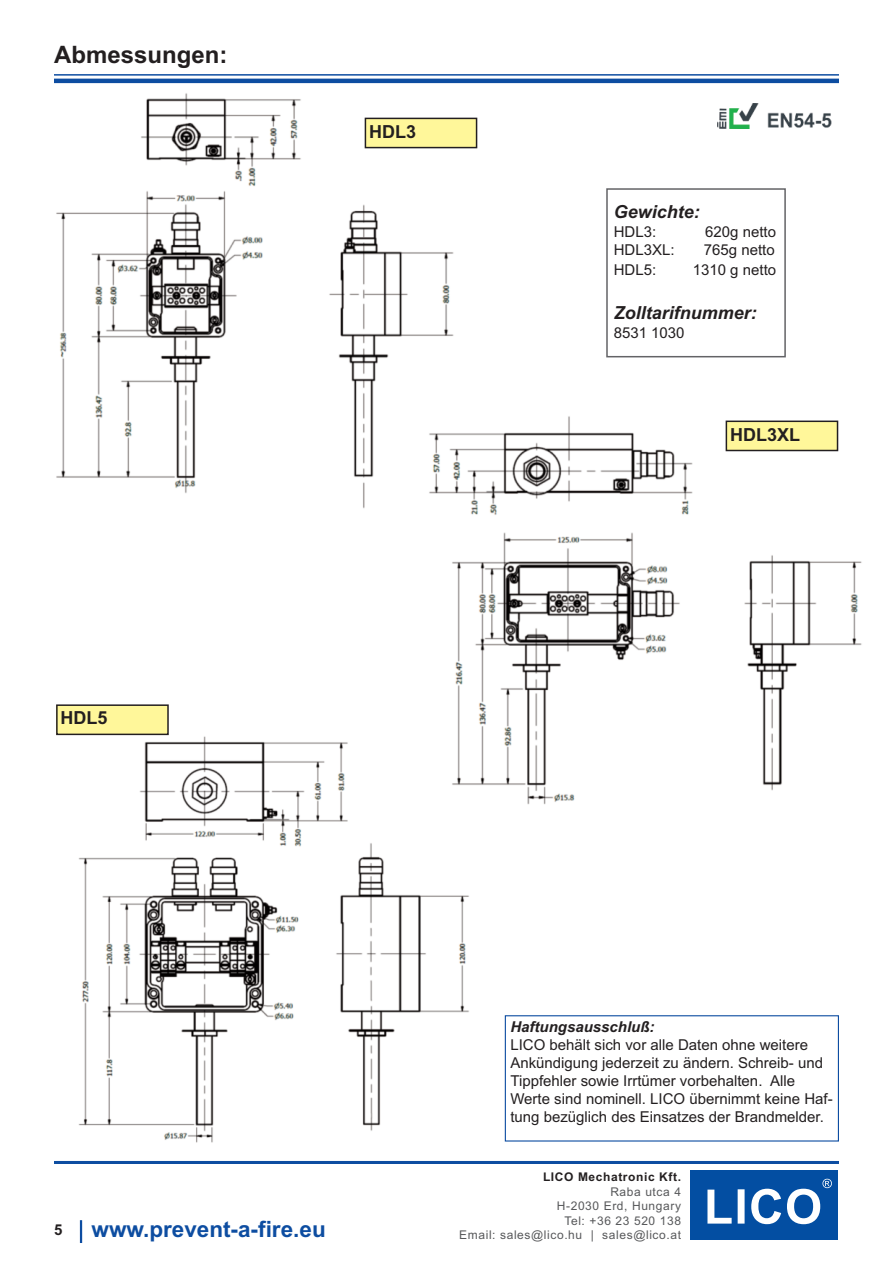
<style>
.page{position:relative;width:893px;height:1263px;background:#fff}
.page>*{position:absolute;margin:0;border:0;box-sizing:border-box;transform-origin:0 0}
.t1{font:700 24px "Arial";color:#231f20}
.t2{font:700 22.5px "Arial";color:#0d4da1}
.t3{font:italic 700 18px "Arial";color:#231f20}
.t4{font:700 18px "Arial";color:#231f20}
.t5{font:15px/18px "Arial";color:#231f20}
.t6{font:italic 700 15px "Arial";color:#231f20}
.t7{font:700 15px "Arial";color:#231f20}
.t8{font:12px/14.4px "Arial";letter-spacing:.05em;color:#57585a;text-align:right}
.t9{font:700 12px "Arial";letter-spacing:.05em;color:#231f20}
</style>
<div class="page">
<hr style="left:54px;top:74px;width:785px;height:2px;background:#0d4da1">
<hr style="left:54px;top:79px;width:785px;height:4px;background:#0d4da1">
<hr style="left:80px;top:1220px;width:2px;height:23px;background:#0d4da1">
<div style="left:691px;top:1170px;width:147px;height:70px;background:#034ea2"></div>
<svg style="left:707px;top:1179px;width:125px;height:45px"></svg>
<hr style="left:56px;top:1161px;width:778px;height:3px;background:#0d4da1">
<img style="left:56px;top:93px;width:406px;height:416px">
<img style="left:56px;top:735px;width:413px;height:408px">
<img style="left:416px;top:408px;width:446px;height:405px">
<div style="left:365px;top:118px;width:112px;height:30px;background:#fff79a"></div>
<div style="left:365px;top:118px;width:112px;height:30px;border:2px solid #231f20"></div>
<div style="left:726px;top:421px;width:111px;height:29px;background:#fff79a"></div>
<div style="left:726px;top:421px;width:112px;height:30px;border:2px solid #231f20"></div>
<div style="left:57px;top:705px;width:111px;height:29px;background:#fff79a"></div>
<div style="left:56px;top:704px;width:113px;height:31px;border:2px solid #231f20"></div>
<img style="left:717px;top:104px;width:115px;height:25px">
<div style="left:505px;top:1015px;width:334px;height:126px;border:1px solid #0d4da1"></div>
<div style="left:606px;top:188px;width:180px;height:169px;border:2px solid #636366"></div>
<h1 class="t1" style="left:54px;top:41px;width:175px">Abmessungen:</h1>
<p class="t4" style="left:369px;top:121px;width:49px">HDL3</p>
<p class="t4" style="left:61px;top:708px;width:49px">HDL5</p>
<p class="t3" style="left:614px;top:201px;width:88px">Gewichte:</p>
<p class="t5" style="left:614px;top:223px;width:44px">HDL3:</p>
<p class="t5" style="left:705px;top:223px;width:72px">620g netto</p>
<p class="t5" style="left:614px;top:241px;width:62px">HDL3XL:</p>
<p class="t5" style="left:704px;top:241px;width:72px">765g netto</p>
<p class="t5" style="left:614px;top:261px;width:44px">HDL5:</p>
<p class="t5" style="left:693px;top:261px;width:85px">1310 g netto</p>
<p class="t3" style="left:614px;top:302px;width:145px">Zolltarifnummer:</p>
<p class="t5" style="left:614px;top:324px;width:72px">8531 1030</p>
<p class="t4" style="left:730px;top:424px;width:72px">HDL3XL</p>
<p class="t7" style="left:54px;top:1221px;width:10px">5</p>
<h2 class="t2" style="left:92px;top:1216px;width:236px">www.prevent-a-fire.eu</h2>
<p class="t6" style="left:510px;top:1018px;width:146px">Haftungsausschluß:</p>
<p class="t5" style="left:510px;top:1035px;width:324px">LICO behält sich vor alle Daten ohne weitere Ankündigung jederzeit zu ändern. Schreib- und Tippfehler sowie Irrtümer vorbehalten. Alle Werte sind nominell. LICO übernimmt keine Haf&shy;tung bezüglich des Einsatzes der Brandmelder.</p>
<p class="t9" style="left:543px;top:1170px;width:140px">LICO Mechatronic Kft.</p>
<p class="t8" style="left:459px;top:1184px;width:223px">Raba utca 4<br>H-2030 Erd, Hungary<br>Tel: +36 23 520 138<br>Email: sales@lico.hu | sales@lico.at</p>
</div>
